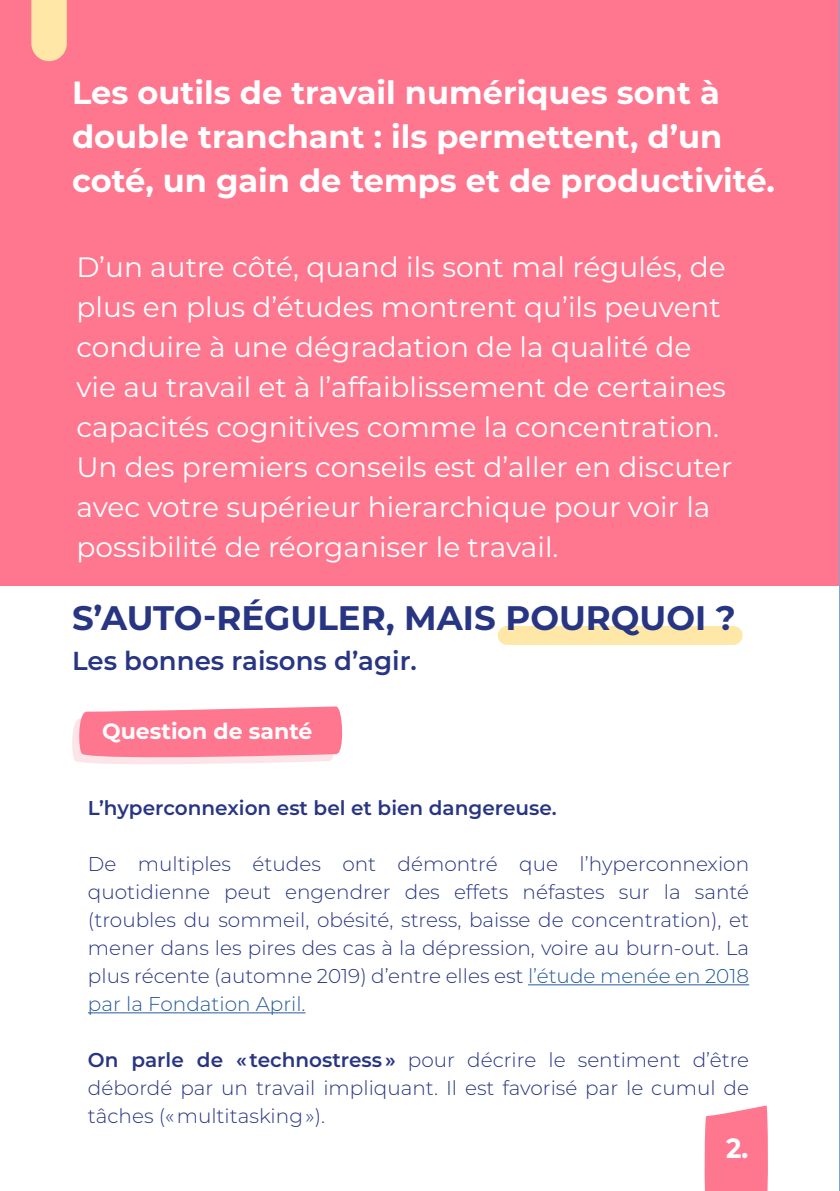
<style>
.page{position:relative;width:840px;height:1191px;background:#fff}
.page>*{position:absolute;margin:0;border:0;box-sizing:border-box;transform-origin:0 0}
.t1{font:700 34px "Montserrat";color:#283583}
.t2{font:700 32px/44px "Montserrat";color:#fff}
.t3{font:28px/40px "Montserrat";color:#fff}
.t4{font:700 27.8px "Montserrat";color:#fff;scale:.93 1}
.t5{font:600 26px "Montserrat";color:#283583}
.t6{font:700 22px "Montserrat";color:#fff}
.t7{font:300 20px/28px "Montserrat";color:#283583;text-align:justify}
.t8{font:600 20px "Montserrat";color:#283583}
.s1{color:#265b9b}
.s2{font-weight:600}
</style>
<div class="page">
<div style="left:497px;top:626px;width:245px;height:19px;background:#ffe7a7;border-radius:9px"></div>
<svg style="left:72px;top:706px;width:271px;height:58px;background:#fe91a5"></svg>
<hr style="left:528px;top:984px;width:220px;height:1px;background:#265b9b">
<hr style="left:88px;top:1012px;width:217px;height:1px;background:#265b9b">
<hr style="left:838px;top:0;width:1px;height:1191px;background:#7ca3dc">
<svg style="left:704px;top:1105px;width:64px;height:86px;background:#ff8299"></svg>
<div style="left:0;top:1px;width:838px;height:584px;background:#ff768f"></div>
<svg style="left:31px;top:0;width:36px;height:61px;background:#ffdea5"></svg>
<h2 class="t2" style="left:72px;top:70px;width:704px">Les outils de travail numériques sont à double tranchant : ils permettent, d’un coté, un gain de temps et de productivité.</h2>
<p class="t3" style="left:76px;top:250px;width:657px">D’un autre côté, quand ils sont mal régulés, de plus en plus d’études montrent qu’ils peuvent conduire à une dégradation de la qualité de vie au travail et à l’affaiblissement de certaines capacités cognitives comme la concentration.<br>Un des premiers conseils est d’aller en discuter avec votre supérieur hierarchique pour voir la possibilité de réorganiser le travail.</p>
<h1 class="t1" style="left:72px;top:599px;width:665px">S’AUTO-RÉGULER, MAIS POURQUOI ?</h1>
<h3 class="t5" style="left:72px;top:648px;width:346px">Les bonnes raisons d’agir.</h3>
<p class="t6" style="left:102px;top:719px;width:212px">Question de santé</p>
<p class="t8" style="left:88px;top:798px;width:470px">L’hyperconnexion est bel et bien dangereuse.</p>
<p class="t7" style="left:88px;top:851px;width:662px">De multiples études ont démontré que l’hyperconnexion quotidienne peut engendrer des effets néfastes sur la santé (troubles du sommeil, obésité, stress, baisse de concentration), et mener dans les pires des cas à la dépression, voire au burn-out. La plus récente (automne 2019) d’entre elles est <span class="s1">l’étude menée en 2018 par la Fondation April.</span></p>
<p class="t7" style="left:88px;top:1047px;width:662px"><span class="s2">On parle de « technostress »</span> pour décrire le sentiment d’être débordé par un travail impliquant. Il est favorisé par le cumul de tâches (« multitasking »).</p>
<h3 class="t4" style="left:725px;top:1133px;width:26px">2.</h3>
</div>
